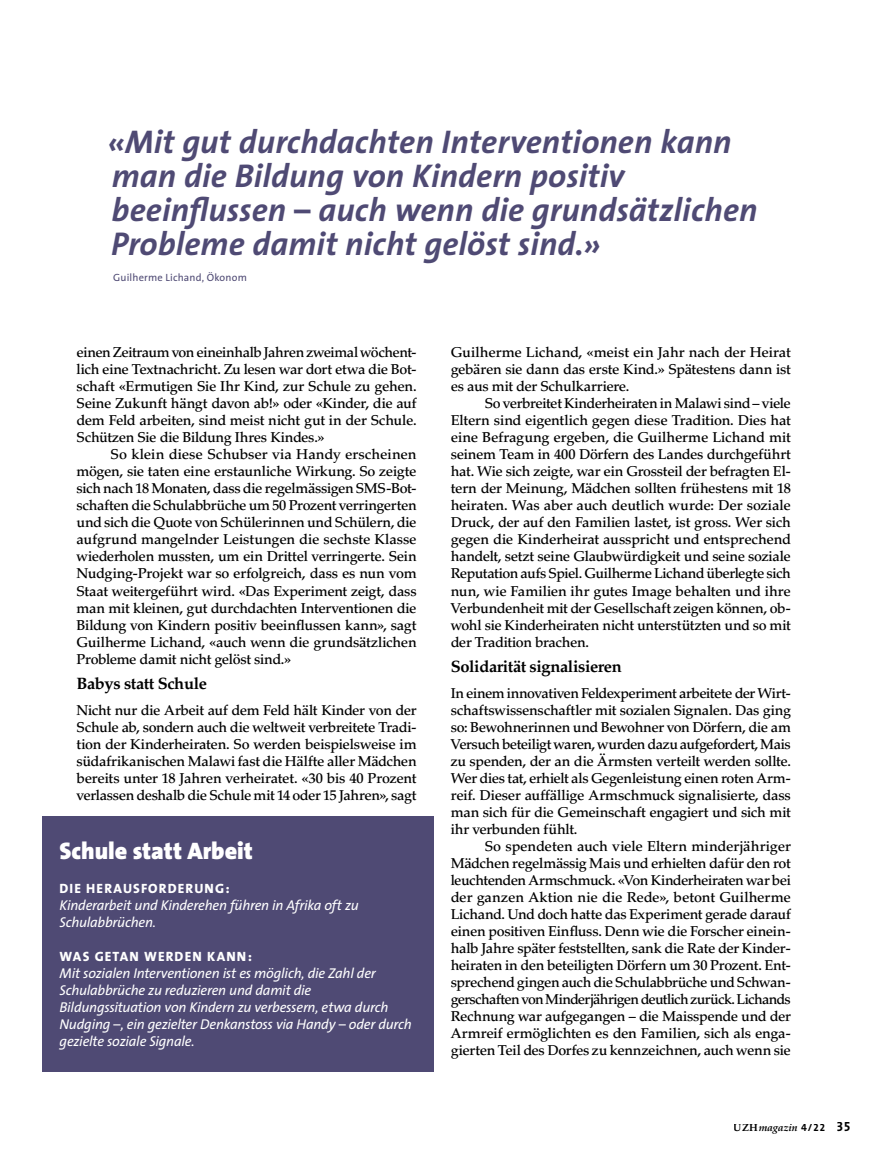
<style>
.page{position:relative;width:893px;height:1174px;background:#fff}
.page>*{position:absolute;margin:0;border:0;box-sizing:border-box;transform-origin:0 0}
.t1{font:italic 700 33px/34px "The Sans";letter-spacing:.005em;color:#4f4a74}
.t2{font:900 24px "The Sans";color:#fff}
.t3{font:700 16.5px "Palatino LT Std";letter-spacing:-.025em;color:#000}
.t4{font:500 14.25px/17px "Palatino LT Std";letter-spacing:-.025em;color:#000;text-align:justify}
.t5{font:italic 14.25px/17px "The Sans";letter-spacing:-.015em;color:#fff}
.t6{font:800 13.5px "The Sans";letter-spacing:.085em;color:#fff}
.t7{font:10.5px "The Sans";letter-spacing:.02em;color:#4f4a74}
.t8{font:italic 700 10.5px "Palatino LT Std";letter-spacing:-.02em;color:#000}
.s1{font-style:normal}
.s2{font-family:"The Sans Bold Caps";font-weight:400;font-style:normal}
.s3{font-family:"The Sans Bold Caps";font-weight:400;font-style:normal;font-size:13.5px}
</style>
<div class="page">
<div style="left:43px;top:816px;width:391px;height:255px;background:#4f4a74"></div>
<h1 class="t1" style="left:108px;top:124px;width:652px">«Mit gut durchdachten Interventionen kann man die Bildung von Kindern positiv beeinflussen – auch wenn die grundsätzlichen Probleme damit nicht gelöst sind.»</h1>
<p class="t7" style="left:113px;top:268px;width:135px">Guilherme Lichand, Ökonom</p>
<p class="t4" style="left:77px;top:344px;width:342px">einen Zeitraum von eineinhalb Jahren zweimal wöchent&shy;lich eine Textnachricht. Zu lesen war dort etwa die Bot&shy;schaft «Ermutigen Sie Ihr Kind, zur Schule zu gehen.<br>Seine Zukunft hängt davon ab!» oder «Kinder, die auf dem Feld arbeiten, sind meist nicht gut in der Schule.<br>Schützen Sie die Bildung Ihres Kindes.»</p>
<p class="t4" style="left:77px;top:446px;width:342px;text-indent:34px">So klein diese Schubser via Handy erscheinen mögen, sie taten eine erstaunliche Wirkung. So zeigte sich nach 18 Monaten, dass die regelmässigen SMS-Bot&shy;schaften die Schulabbrüche um 50 Prozent verringerten und sich die Quote von Schülerinnen und Schülern, die aufgrund mangelnder Leistungen die sechste Klasse wiederholen mussten, um ein Drittel verringerte. Sein Nudging-Projekt war so erfolgreich, dass es nun vom Staat weitergeführt wird. «Das Experiment zeigt, dass man mit kleinen, gut durchdachten Interventionen die Bildung von Kindern positiv beeinflussen kann», sagt Guilherme Lichand, «auch wenn die grundsätzlichen Probleme damit nicht gelöst sind.»</p>
<p class="t3" style="left:77px;top:674px;width:132px">Babys statt Schule</p>
<p class="t4" style="left:77px;top:701px;width:342px">Nicht nur die Arbeit auf dem Feld hält Kinder von der Schule ab, sondern auch die weltweit verbreitete Tradi&shy;tion der Kinderheiraten. So werden beispielsweise im südafrikanischen Malawi fast die Hälfte aller Mädchen bereits unter 18 Jahren verheiratet. «30 bis 40 Prozent verlassen deshalb die Schule mit 14 oder 15 Jahren», sagt</p>
<h2 class="t2" style="left:60px;top:830px;width:195px">Schule statt Arbeit</h2>
<p class="t6" style="left:60px;top:877px;width:172px">DIE HERAUSFORDERUNG:</p>
<p class="t5" style="left:60px;top:896px;width:301px">Kinderarbeit und Kinderehen führen in Afrika oft zu<br>Schulabbrüchen.</p>
<p class="t6" style="left:60px;top:945px;width:194px">WAS GETAN WERDEN KANN:</p>
<p class="t5" style="left:60px;top:964px;width:354px">Mit sozialen Interventionen ist es möglich, die Zahl der Schulabbrüche zu reduzieren und damit die Bildungssituation von Kindern zu verbessern, etwa durch Nudging –, ein gezielter Denkanstoss via Handy – oder durch gezielte soziale Signale.</p>
<p class="t4" style="left:451px;top:344px;width:342px">Guilherme Lichand, «meist ein Jahr nach der Heirat gebären sie dann das erste Kind.» Spätestens dann ist es aus mit der Schulkarriere.</p>
<p class="t4" style="left:451px;top:395px;width:342px;text-indent:34px">So verbreitet Kinderheiraten in Malawi sind – viele Eltern sind eigentlich gegen diese Tradition. Dies hat eine Befragung ergeben, die Guilherme Lichand mit seinem Team in 400 Dörfern des Landes durchgeführt hat. Wie sich zeigte, war ein Grossteil der befragten El&shy;tern der Meinung, Mädchen sollten frühestens mit 18 heiraten. Was aber auch deutlich wurde: Der soziale Druck, der auf den Familien lastet, ist gross. Wer sich gegen die Kinderheirat ausspricht und entsprechend handelt, setzt seine Glaubwürdigkeit und seine soziale Reputation aufs Spiel. Guilherme Lichand überlegte sich nun, wie Familien ihr gutes Image behalten und ihre Verbundenheit mit der Gesellschaft zeigen können, ob&shy;wohl sie Kinderheiraten nicht unterstützten und so mit der Tradition brachen.</p>
<p class="t3" style="left:451px;top:657px;width:173px">Solidarität signalisieren</p>
<p class="t4" style="left:451px;top:684px;width:342px">In einem innovativen Feldexperiment arbeitete der Wirt&shy;schaftswissenschaftler mit sozialen Signalen. Das ging so: Bewohnerinnen und Bewohner von Dörfern, die am Versuch beteiligt waren, wurden dazu aufgefordert, Mais zu spenden, der an die Ärmsten verteilt werden sollte.<br>Wer dies tat, erhielt als Gegenleistung einen roten Arm&shy;reif. Dieser auffällige Armschmuck signalisierte, dass man sich für die Gemeinschaft engagiert und sich mit ihr verbunden fühlt.</p>
<p class="t4" style="left:451px;top:837px;width:342px;text-indent:34px">So spendeten auch viele Eltern minderjähriger Mädchen regelmässig Mais und erhielten dafür den rot leuchtenden Armschmuck. «Von Kinderheiraten war bei der ganzen Aktion nie die Rede», betont Guilherme Lichand. Und doch hatte das Experiment gerade darauf einen positiven Einfluss. Denn wie die Forscher einein&shy;halb Jahre später feststellten, sank die Rate der Kinder&shy;heiraten in den beteiligten Dörfern um 30 Prozent. Ent&shy;sprechend gingen auch die Schulabbrüche und Schwan&shy;gerschaften von Minderjährigen deutlich zurück. Lichands Rechnung war aufgegangen – die Maisspende und der Armreif ermöglichten es den Familien, sich als enga&shy;gierten Teil des Dorfes zu kennzeichnen, auch wenn sie</p>
<p class="t8" style="left:734px;top:1121px;width:118px"><span class="s1">UZH</span>magazin <span class="s2">4/22</span> <span class="s3">35</span></p>
</div>
